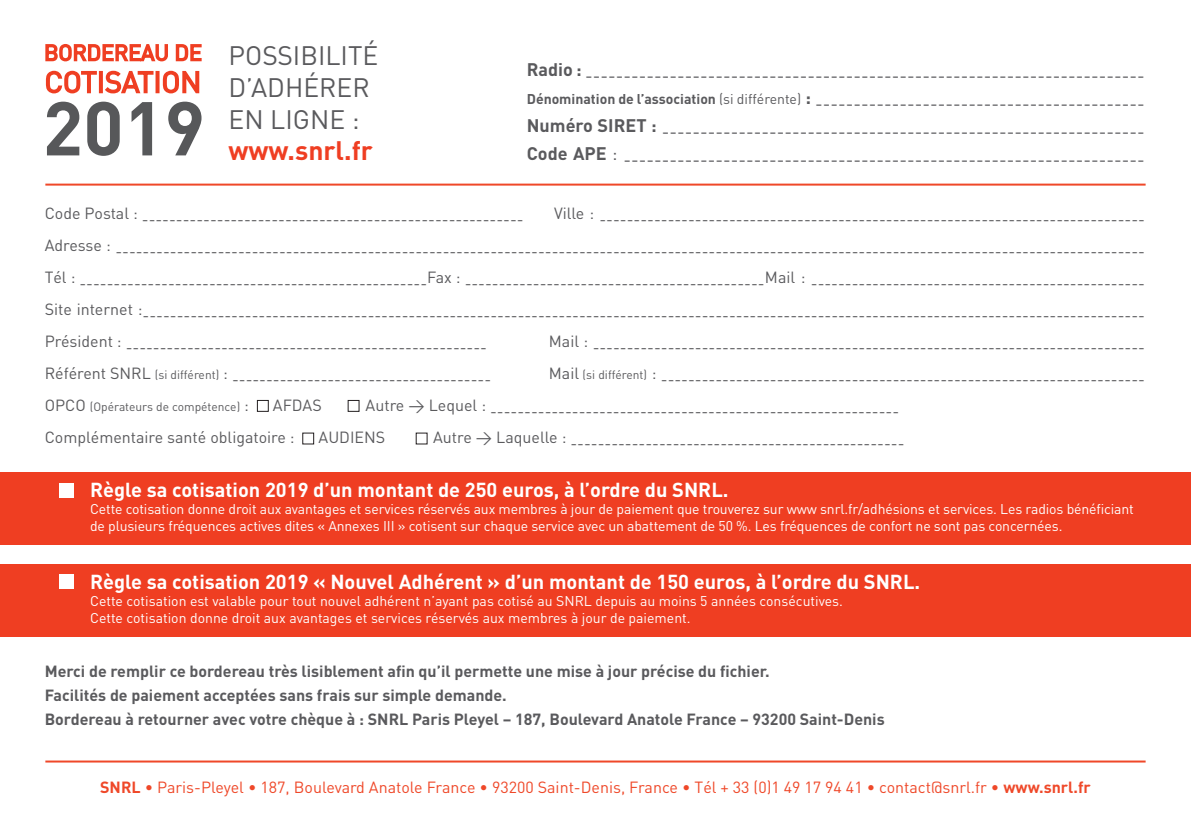
<style>
.page{position:relative;width:1191px;height:840px;background:#fff}
.page>*{position:absolute;margin:0;border:0;box-sizing:border-box;transform-origin:0 0}
.t1{font:700 74.8px "DIN";color:#57585a}
.t2{font:26.4px/31.6px "DIN";color:#5a5a5d}
.t3{font:700 26.4px "DIN";color:#ef3e22}
.t4{font:700 20px "DIN";color:#fff}
.t5{font:18px/28px "DIN";color:#5a5a5d}
.t6{font:700 18px "DIN";color:#5a5a5d}
.t7{font:16px/32px "DIN";color:#5a5a5d;text-align:justify}
.t8{font:700 16px/24px "DIN";color:#5a5a5d}
.t9{font:16px "DIN";color:#ef4829}
.t10{font:700 16px "DIN";color:#ef4829}
.t11{font:14px/16.8px "DIN";letter-spacing:-.01em;color:#fff}
.t12{font:12px "DIN";color:#5a5a5d}
.s1{font-size:16px}
.s2{font-weight:700}
</style>
<div class="page">
<div style="left:0;top:472px;width:1191px;height:72px;background:#ef3e22"></div>
<div style="left:0;top:564px;width:1191px;height:72px;background:#ef3e22"></div>
<div style="left:59px;top:483px;width:15px;height:14px;background:#fff"></div>
<div style="left:59px;top:573px;width:15px;height:15px;background:#fff"></div>
<svg style="left:45px;top:70px;width:155px;height:24px"></svg>
<svg style="left:45px;top:44px;width:157px;height:18px"></svg>
<hr style="left:45px;top:760px;width:1100px;height:2px;background:#ef4829">
<hr style="left:45px;top:183px;width:1100px;height:2px;background:#ef4829">
<div style="left:257px;top:399px;width:12px;height:12px;border:1px solid #231f20"></div>
<div style="left:302px;top:432px;width:12px;height:12px;border:1px solid #231f20"></div>
<div style="left:348px;top:399px;width:11px;height:12px;border:1px solid #231f20"></div>
<h1 class="t1" style="left:43px;top:79px;width:164px">2019</h1>
<h2 class="t2" style="left:228px;top:39px;width:135px">POSSIBILITÉ<br>D’ADHÉRER<br>EN LIGNE :</h2>
<h2 class="t3" style="left:228px;top:133px;width:146px">www.snrl.fr</h2>
<p class="t5" style="left:527px;top:61px;width:619px"><sup>Radio</sup> <sup>:</sup> -------------------------------------------------------------------------<br><sup>Dénomination</sup> <sup>de</sup> <sup>l’association</sup> <sup>(si</sup> <sup>différente)</sup> <sup>:</sup> -------------------------------------------</p>
<p class="t6" style="left:527px;top:113px;width:80px">Numéro SIRET</p>
<p class="t5" style="left:527px;top:117px;width:619px;text-align:right"><sup>:</sup> ---------------------------------------------------------------<br><sup>Code</sup> <sup>APE</sup> : --------------------------------------------------------------------</p>
<p class="t7" style="left:45px;top:203px;width:480px">Code Postal : --------------------------------------------------------</p>
<p class="t7" style="left:45px;top:203px;width:1101px;text-indent:509px">Ville : -------------------------------------------------------------------------------- Adresse : ------------------------------------------------------------------------------------------------------------------------------------------------------- Tél : ---------------------------------------------------Fax : --------------------------------------------Mail : ------------------------------------------------- Site internet :--------------------------------------------------------------------------------------------------------------------------------------------------- Président : -----------------------------------------------------</p>
<p class="t7" style="left:549px;top:331px;width:597px">Mail : ---------------------------------------------------------------------------------</p>
<p class="t7" style="left:45px;top:363px;width:448px">Référent SNRL <sup>(si</sup> <sup>différent)</sup> : --------------------------------------</p>
<p class="t7" style="left:549px;top:363px;width:597px">Mail <sup>(si</sup> <sup>différent)</sup> : -----------------------------------------------------------------------</p>
<p class="t12" style="left:45px;top:399px;width:206px"><span class="s1">OPCO</span> (Opérateurs de compétence) <span class="s1">:</span></p>
<p class="t7" style="left:273px;top:389px;width:50px">AFDAS</p>
<p class="t7" style="left:365px;top:395px;width:535px">Autre &gt; Lequel : ------------------------------------------------------------</p>
<p class="t7" style="left:45px;top:421px;width:251px">Complémentaire santé obligatoire :</p>
<p class="t7" style="left:318px;top:421px;width:12px">AUD</p>
<p class="t7" style="left:350px;top:421px;width:37px">IENS</p>
<p class="t7" style="left:433px;top:427px;width:473px">Autre &gt; Laquelle : -------------------------------------------------</p>
<p class="t4" style="left:90px;top:476px;width:596px">Règle sa cotisation 2019 d’un montant de 250 euros, à l’ordre du SNR</p>
<p class="t4" style="left:711px;top:476px;width:19px">L.</p>
<p class="t11" style="left:90px;top:500px;width:1045px">Cette cotisation donne droit aux avantages et services réservés aux membres à jour de paiement que trouverez sur www snrl.fr/adhésions et services. Les radios bénéficiant de plusieurs fréquences actives dites « Annexes III » cotisent sur chaque service avec un abattement de 50 %. Les fréquences de confort ne sont pas concernées.</p>
<p class="t4" style="left:90px;top:568px;width:788px">Règle sa cotisation 2019 « Nouvel Adhérent » d’un montant de 150 euros, à l’ordre du SNR</p>
<p class="t4" style="left:903px;top:568px;width:19px">L.</p>
<p class="t11" style="left:90px;top:591px;width:754px">Cette cotisation est valable pour tout nouvel adhérent n’ayant pas cotisé au SNRL depuis au moins 5 années consécutives.<br>Cette cotisation donne droit aux avantages et services réservés aux membres à jour de paiement.</p>
<p class="t8" style="left:45px;top:657px;width:726px">Merci de remplir ce bordereau très lisiblement afin qu’il permette une mise à jour précise du fichier.<br>Facilités de paiement acceptées sans frais sur simple demande.<br>Bordereau à retourner avec votre chèque à : SNR</p>
<p class="t8" style="left:399px;top:705px;width:487px">L Paris Pleyel – 187, Boulevard Anatole France – 93200 Saint-Denis</p>
<p class="t10" style="left:100px;top:775px;width:12px">SNR</p>
<p class="t9" style="left:131px;top:776px;width:960px"><span class="s2">L</span> • Paris-Pleyel • 187, Boulevard Anatole France • 93200 Saint-Denis, France • Tél + 33 (0)1 49 17 94 41 • contact@snrl.fr • <span class="s2">www.snrl.fr</span></p>
</div>
